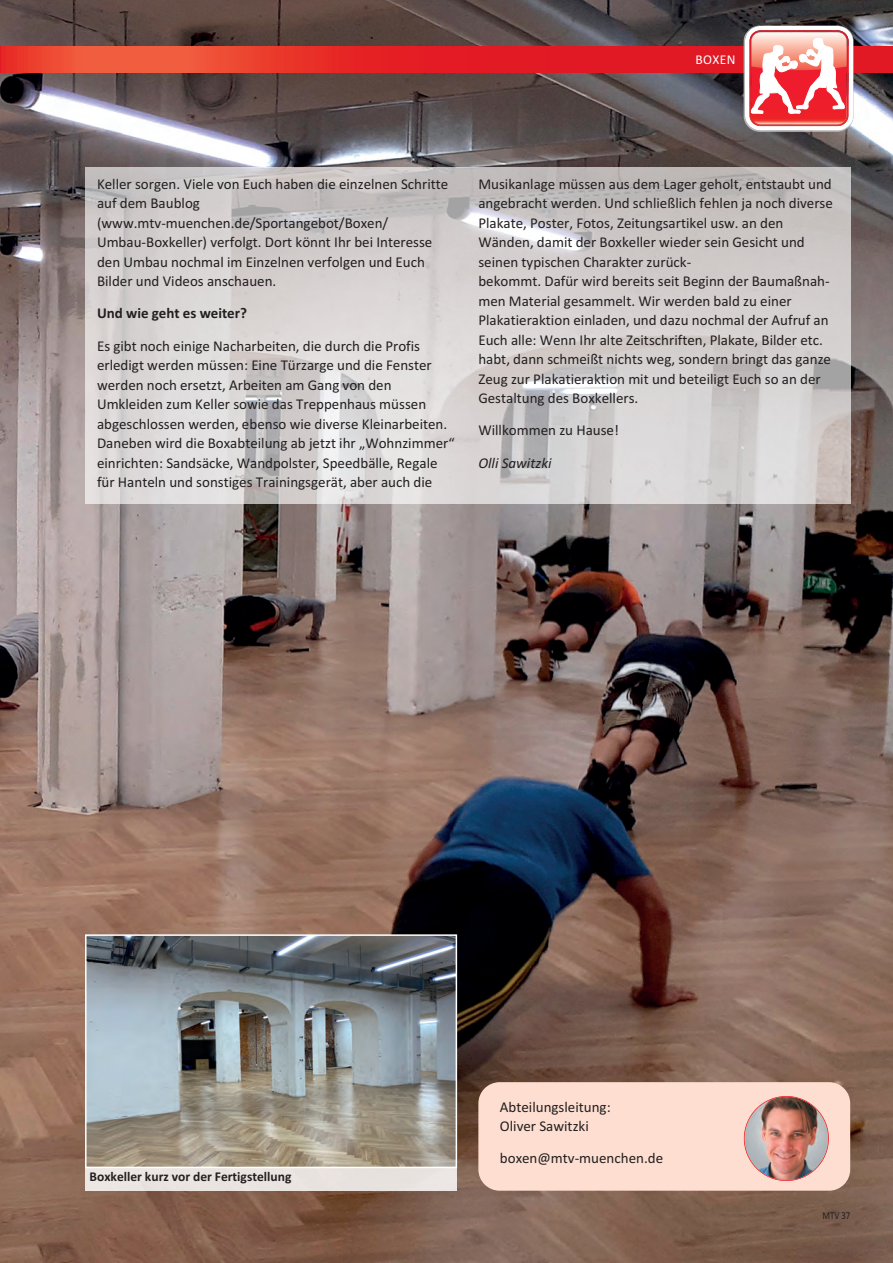
<style>
.page{position:relative;width:893px;height:1263px;background:#fff}
.page>*{position:absolute;margin:0;border:0;box-sizing:border-box;transform-origin:0 0}
.t1{font:15px/19.5px "Calibri";color:#231f20}
.t2{font:700 15px "Calibri";color:#231f20}
.t3{font:italic 15px "Calibri";color:#231f20}
.t4{font:700 13.5px "Calibri";color:#231f20}
.t5{font:13.5px "Calibri";letter-spacing:.025em;color:#fff}
.t6{font:10.5px "Calibri";color:#231f20;scale:.85 1}
</style>
<div class="page">
<img style="left:0;top:0;width:893px;height:1263px">
<div style="left:85px;top:167px;width:765px;height:337px;background:#fff;opacity:.64"></div>
<svg style="left:1px;top:47px;width:892px;height:25px;background:#e72f2b"></svg>
<svg style="left:744px;top:26px;width:109px;height:106px"></svg>
<svg style="left:0;top:47px;width:1px;height:25px"></svg>
<div style="left:478px;top:1082px;width:372px;height:109px;background:#fdded0;border-radius:21px"></div>
<img style="left:745px;top:1097px;width:83px;height:83px;border-radius:50%">
<div style="left:744px;top:1096px;width:85px;height:85px;border:2px solid #ee1d23;border-radius:50%"></div>
<img style="left:88px;top:937px;width:366px;height:228px">
<div style="left:85px;top:934px;width:372px;height:234px;border:2px solid #fff"></div>
<div style="left:85px;top:1168px;width:372px;height:23px;background:#eae4e1"></div>
<p class="t5" style="left:695px;top:51px;width:41px">BOXEN</p>
<p class="t1" style="left:97px;top:174px;width:353px">Keller sorgen. Viele von Euch haben die einzelnen Schritte auf dem Baublog (www.mtv-muenchen.de/Sportangebot/Boxen/ Umbau-Boxkeller) verfolgt. Dort könnt Ihr bei Interesse den Umbau nochmal im Einzelnen verfolgen und Euch Bilder und Videos anschauen.</p>
<p class="t2" style="left:97px;top:304px;width:152px">Und wie geht es weiter?</p>
<p class="t1" style="left:97px;top:336px;width:359px">Es gibt noch einige Nacharbeiten, die durch die Profis erledigt werden müssen: Eine Türzarge und die Fenster werden noch ersetzt, Arbeiten am Gang von den Umkleiden zum Keller sowie das Treppenhaus müssen abgeschlossen werden, ebenso wie diverse Kleinarbeiten.<br>Daneben wird die Boxabteilung ab jetzt ihr „Wohnzimmer“ einrichten: Sandsäcke, Wandpolster, Speedbälle, Regale für Hanteln und sonstiges Trainingsgerät, aber auch die</p>
<p class="t1" style="left:478px;top:174px;width:356px">Musikanlage müssen aus dem Lager geholt, entstaubt und angebracht werden. Und schließlich fehlen ja noch diverse Plakate, Poster, Fotos, Zeitungsartikel usw. an den Wänden, damit der Boxkeller wieder sein Gesicht und seinen typischen Charakter zurück-<br>bekommt. Dafür wird bereits seit Beginn der Baumaßnah&shy;men Material gesammelt. Wir werden bald zu einer Plakatieraktion einladen, und dazu nochmal der Aufruf an Euch alle: Wenn Ihr alte Zeitschriften, Plakate, Bilder etc. habt, dann schmeißt nichts weg, sondern bringt das ganze Zeug zur Plakatieraktion mit und beteiligt Euch so an der Gestaltung des Boxkellers.</p>
<p class="t1" style="left:478px;top:420px;width:142px">Willkommen zu Hause!</p>
<p class="t3" style="left:478px;top:454px;width:75px">Olli Sawitzki</p>
<p class="t4" style="left:90px;top:1168px;width:203px">Boxkeller kurz vor der Fertigstellung</p>
<p class="t1" style="left:500px;top:1097px;width:112px">Abteilungsleitung:<br>Oliver Sawitzki</p>
<p class="t1" style="left:500px;top:1148px;width:165px">boxen@mtv-muenchen.de</p>
<p class="t6" style="left:822px;top:1209px;width:34px">MTV 37</p>
</div>
